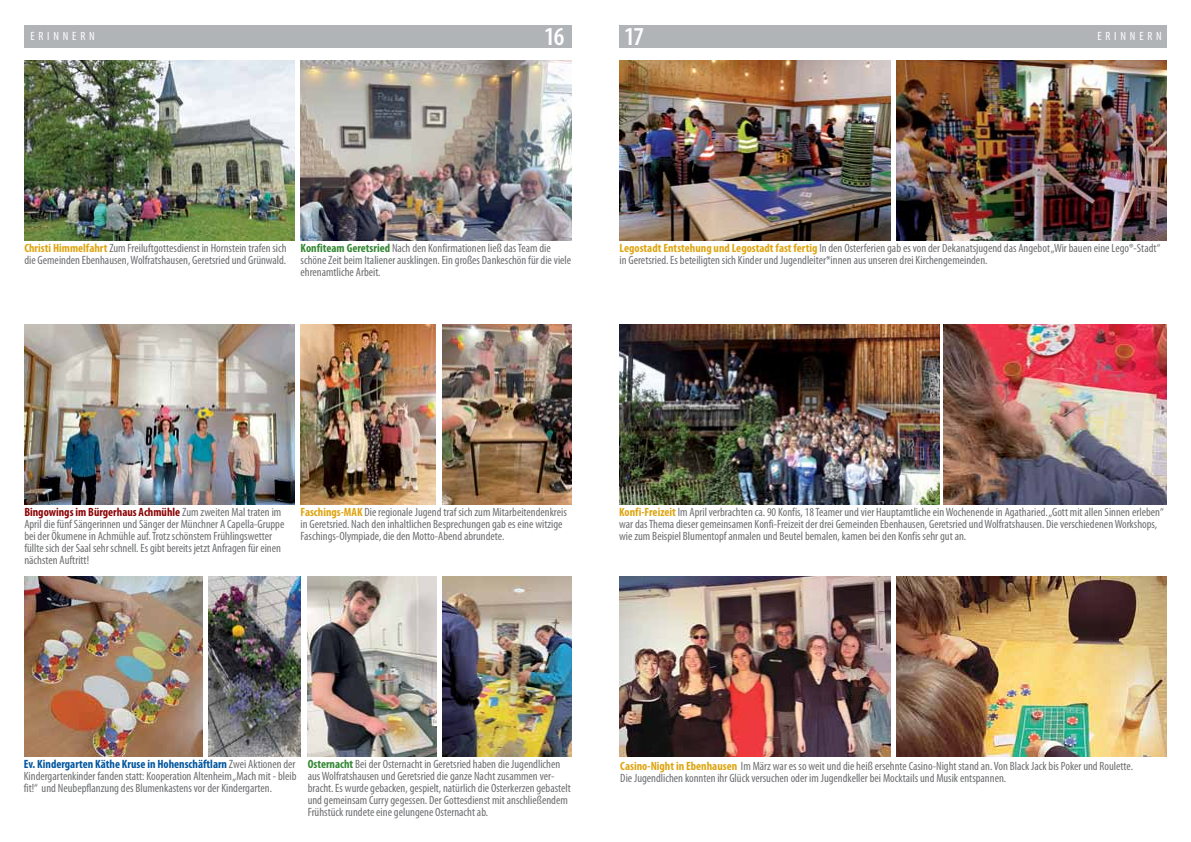
<style>
.page{position:relative;width:1191px;height:842px;background:#fff}
.page>*{position:absolute;margin:0;border:0;box-sizing:border-box;transform-origin:0 0}
.t1{font:600 condensed 26px "Myriad Pro";color:#fff}
.t2{font:condensed 12px/12px "Myriad Pro";color:#6d6e71}
.t3{font:condensed 12px "Myriad Pro";color:#fff}
.s1{font-weight:700;color:#dda511}
.s2{font-weight:700;color:#348734}
.s3{font-weight:700;color:#8b0304}
.s4{font-weight:700;color:#00569f}
</style>
<div class="page">
<div style="left:24px;top:26px;width:547px;height:22px;background:#b1b4b6"></div>
<img style="left:300px;top:60px;width:271px;height:180px">
<img style="left:943px;top:324px;width:223px;height:180px">
<img style="left:24px;top:324px;width:271px;height:180px">
<img style="left:208px;top:576px;width:92px;height:180px">
<img style="left:24px;top:576px;width:179px;height:180px">
<div style="left:619px;top:26px;width:547px;height:22px;background:#b1b4b6"></div>
<img style="left:308px;top:576px;width:128px;height:180px">
<img style="left:619px;top:60px;width:271px;height:180px">
<img style="left:896px;top:60px;width:270px;height:180px">
<img style="left:619px;top:324px;width:320px;height:180px">
<img style="left:619px;top:576px;width:271px;height:180px">
<img style="left:896px;top:576px;width:270px;height:180px">
<img style="left:443px;top:576px;width:128px;height:180px">
<img style="left:24px;top:60px;width:271px;height:180px">
<img style="left:300px;top:324px;width:136px;height:180px">
<img style="left:442px;top:324px;width:129px;height:180px">
<p class="t3" style="left:30px;top:29px;width:9px">erinnern</p>
<h1 class="t1" style="left:544px;top:20px;width:22px">16</h1>
<h1 class="t1" style="left:624px;top:20px;width:21px">17</h1>
<p class="t3" style="left:1097px;top:29px;width:9px">erinnern</p>
<p class="t2" style="left:24px;top:242px;width:264px"><span class="s1">Christi Himmelfahrt</span> Zum Freiluftgottesdienst in Hornstein trafen sich die Gemeinden Ebenhausen, Wolfratshausen, Geretsried und Grünwald.</p>
<p class="t2" style="left:300px;top:242px;width:272px"><span class="s2">Konfiteam Geretsried</span> Nach den Konfirmationen ließ das Team die schöne Zeit beim Italiener ausklingen. Ein großes Dankeschön für die viele ehrenamtliche Arbeit.</p>
<p class="t2" style="left:619px;top:242px;width:542px"><span class="s1">Legostadt Entstehung und Legostadt fast fertig</span> In den Osterferien gab es von der Dekanatsjugend das Angebot „Wir bauen eine Lego®-Stadt“ in Geretsried. Es beteiligten sich Kinder und Jugendleiter*innen aus unseren drei Kirchengemeinden.</p>
<p class="t2" style="left:24px;top:506px;width:261px"><span class="s3">Bingowings im Bürgerhaus Achmühle</span> Zum zweiten Mal traten im April die fünf Sängerinnen und Sänger der Münchner A Capella-Gruppe bei der Ökumene in Achmühle auf. Trotz schönstem Frühlingswetter füllte sich der Saal sehr schnell. Es gibt bereits jetzt Anfragen für einen nächsten Auftritt!</p>
<p class="t2" style="left:300px;top:506px;width:268px"><span class="s1">Faschings-MAK</span> Die regionale Jugend traf sich zum Mitarbeitendenkreis in Geretsried. Nach den inhaltlichen Besprechungen gab es eine witzige<br>Faschings-Olympiade, die den Motto-Abend abrundete.</p>
<p class="t2" style="left:619px;top:506px;width:546px"><span class="s1">Konfi-Freizeit</span> Im April verbrachten ca. 90 Konfis, 18 Teamer und vier Hauptamtliche ein Wochenende in Agatharied. „Gott mit allen Sinnen erleben“ war das Thema dieser gemeinsamen Konfi-Freizeit der drei Gemeinden Ebenhausen, Geretsried und Wolfratshausen. Die verschiedenen Workshops, wie zum Beispiel Blumentopf anmalen und Beutel bemalen, kamen bei den Konfis sehr gut an.</p>
<p class="t2" style="left:24px;top:758px;width:274px;text-align:justify"><span class="s4">Ev. Kindergarten Käthe Kruse in Hohenschäftlarn</span> Zwei Aktionen der Kindergartenkinder fanden statt: Kooperation Altenheim „Mach mit - bleib fit!“ und Neubepflanzung des Blumenkastens vor der Kindergarten.</p>
<p class="t2" style="left:308px;top:758px;width:265px"><span class="s2">Osternacht</span> Bei der Osternacht in Geretsried haben die Jugendlichen aus Wolfratshausen und Geretsried die ganze Nacht zusammen ver&shy;bracht. Es wurde gebacken, gespielt, natürlich die Osterkerzen gebastelt und gemeinsam Curry gegessen. Der Gottesdienst mit anschließendem Frühstück rundete eine gelungene Osternacht ab.</p>
<p class="t2" style="left:620px;top:760px;width:514px"><span class="s1">Casino-Night in Ebenhausen</span> Im März war es so weit und die heiß ersehnte Casino-Night stand an. Von Black Jack bis Poker und Roulette.<br>Die Jugendlichen konnten ihr Glück versuchen oder im Jugendkeller bei Mocktails und Musik entspannen.</p>
</div>
